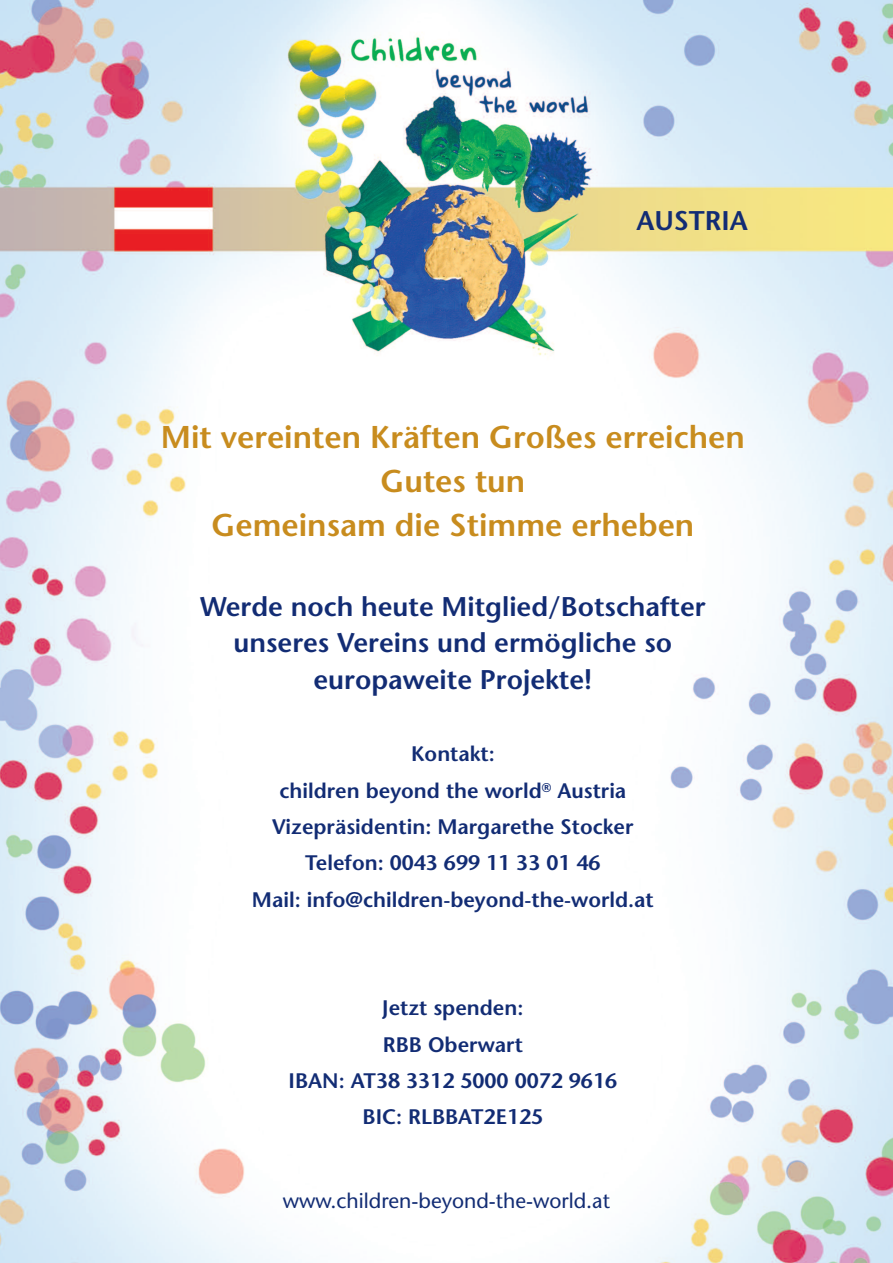
<style>
.page{position:relative;width:893px;height:1263px;background:#fff}
.page>*{position:absolute;margin:0;border:0;box-sizing:border-box;transform-origin:0 0}
.t1{font:600 31.5px/43.8px "Stone Sans";color:#c88c1e;text-align:center}
.t2{font:600 27px/36.3px "Stone Sans";color:#122c74;text-align:center}
.t3{font:600 21px/36.3px "Stone Sans";color:#122c74;text-align:center}
.t4{font:21px "Stone Sans";color:#122c74}
</style>
<div class="page">
<img style="left:0;top:0;width:893px;height:1263px">
<p class="t2" style="left:636px;top:206px;width:113px">AUSTRIA</p>
<h1 class="t1" style="left:161px;top:419px;width:586px">Mit vereinten Kräften Großes erreichen<br>Gutes tun<br>Gemeinsam die Stimme erheben</h1>
<p class="t2" style="left:200px;top:591px;width:507px">Werde noch heute Mitglied/Botschafter unseres Vereins und ermögliche so europaweite Projekte!</p>
<p class="t3" style="left:252px;top:738px;width:403px">Kontakt:<br>children beyond the world<sup>®</sup> Austria<br>Vizepräsidentin: Margarethe Stocker<br>Telefon: 0043 699 11 33 01 46<br>Mail: info@children-beyond-the-world.at</p>
<p class="t3" style="left:289px;top:992px;width:330px">Jetzt spenden:<br>RBB Oberwart<br>IBAN: AT38 3312 5000 0072 9616<br>BIC: RLBBAT2E125</p>
<p class="t4" style="left:283px;top:1193px;width:329px">www.children-beyond-the-world.at</p>
</div>
